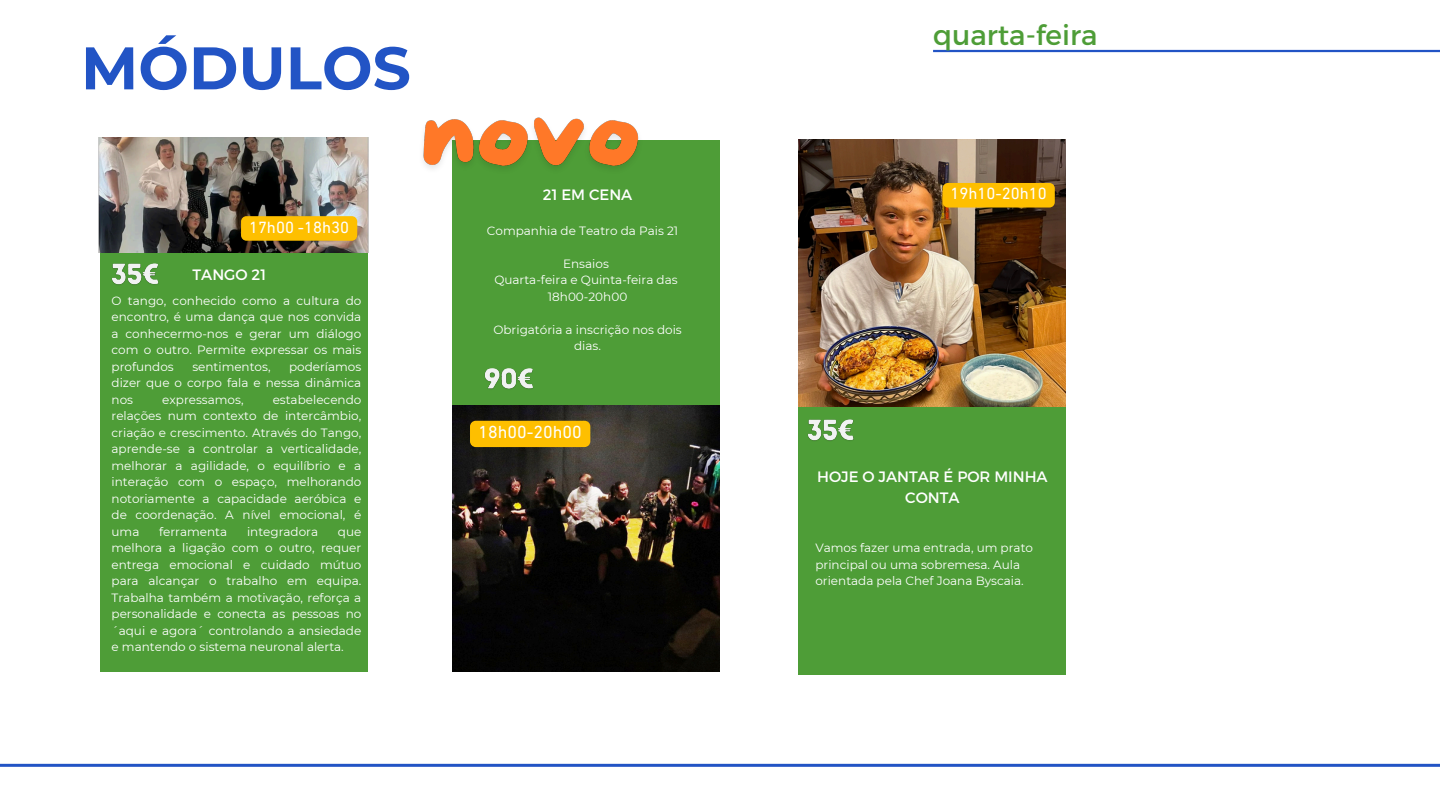
<style>
.page{position:relative;width:1440px;height:810px;background:#fff}
.page>*{position:absolute;margin:0;border:0;box-sizing:border-box;transform-origin:0 0}
.t1{font:700 60px "Montserrat";color:#2254c5}
.t2{font:28px "Montserrat";color:#4e9d37}
.t3{font:17.8px "DIN Next LT Pro";color:#fff}
.t4{font:16.6px "DIN Next LT Pro";color:#fff}
.t5{font:15px/20.9px "Montserrat";color:#fff;text-align:center}
.t6{font:12px/16.5px "Montserrat";color:#fff;text-align:justify}
</style>
<div class="page">
<hr style="left:933px;top:50px;width:507px;height:2px;background:#2254c5">
<hr style="left:0;top:764px;width:1440px;height:3px;background:#2254c5">
<div style="left:100px;top:203px;width:268px;height:469px;background:#4e9d37"></div>
<div style="left:799px;top:407px;width:267px;height:268px;background:#4e9d37"></div>
<img style="left:799px;top:140px;width:267px;height:267px">
<img style="left:98px;top:137px;width:270px;height:116px">
<div style="left:943px;top:183px;width:112px;height:25px;background:#febf00"></div>
<svg style="left:241px;top:216px;width:116px;height:25px"></svg>
<div style="left:453px;top:141px;width:267px;height:267px;background:#4e9d37"></div>
<img style="left:453px;top:405px;width:267px;height:267px">
<div style="left:470px;top:421px;width:120px;height:26px;background:#febf00"></div>
<img style="left:112px;top:263px;width:47px;height:22px">
<img style="left:484px;top:368px;width:49px;height:21px">
<img style="left:807px;top:419px;width:47px;height:22px">
<img style="left:423px;top:117px;width:225px;height:81px">
<p class="t1" style="left:81px;top:31px;width:331px">MÓDULOS</p>
<p class="t2" style="left:933px;top:17px;width:166px">quarta-feira</p>
<p class="t5" style="left:543px;top:184px;width:91px">21 EM CENA</p>
<h6 class="t4" style="left:249px;top:220px;width:102px">17h00 -18h30</h6>
<p class="t6" style="left:487px;top:222px;width:193px">Companhia de Teatro da Pais 21</p>
<p class="t6" style="left:563px;top:255px;width:47px">Ensaios</p>
<p class="t6" style="left:494px;top:272px;width:185px">Quarta-feira e Quinta-feira das</p>
<p class="t6" style="left:548px;top:288px;width:81px">18h00-20h00</p>
<p class="t6" style="left:493px;top:321px;width:190px;text-align:center">Obrigatória a inscrição nos dois dias.</p>
<p class="t5" style="left:193px;top:263px;width:75px">TANGO 21</p>
<h5 class="t6" style="left:112px;top:292px;width:251px">O tango, conhecido como a cultura do encontro, é uma dança que nos convida a conhecermo-nos e gerar um diálogo com o outro. Permite expressar os mais profundos</h5>
<h5 class="t6" style="left:112px;top:358px;width:251px;text-indent:178px">poderíamos dizer que o corpo fala e nessa dinâmica nos</h5>
<h5 class="t6" style="left:192px;top:358px;width:80px">sentimentos,</h5>
<h5 class="t6" style="left:112px;top:391px;width:251px;text-indent:161px">estabelecendo relações num contexto de intercâmbio, criação e crescimento. Através do Tango, aprende-se a controlar a verticalidade, melhorar a agilidade, o equilíbrio e a interação com o espaço, melhorando notoriamente a capacidade aeróbica e de coordenação. A nível emocional, é uma</h5>
<h5 class="t6" style="left:162px;top:391px;width:83px">expressamos,</h5>
<p class="t3" style="left:479px;top:425px;width:105px">18h00-20h00</p>
<h5 class="t6" style="left:159px;top:523px;width:70px">ferramenta</h5>
<h5 class="t6" style="left:247px;top:523px;width:73px">integradora</h5>
<h5 class="t6" style="left:112px;top:523px;width:251px;text-indent:226px">que melhora a ligação com o outro, requer entrega emocional e cuidado mútuo para alcançar o trabalho em equipa.<br>Trabalha também a motivação, reforça a personalidade e conecta as pessoas no ´aqui e agora´ controlando a ansiedade e mantendo o sistema neuronal alerta.</h5>
<h6 class="t4" style="left:951px;top:187px;width:98px">19h10-20h10</h6>
<p class="t5" style="left:817px;top:465px;width:232px">HOJE O JANTAR É POR MINHA<br>CONTA</p>
<p class="t6" style="left:815px;top:540px;width:219px;text-align:left">Vamos fazer uma entrada, um prato principal ou uma sobremesa. Aula orientada pela Chef Joana Byscaia.</p>
</div>
